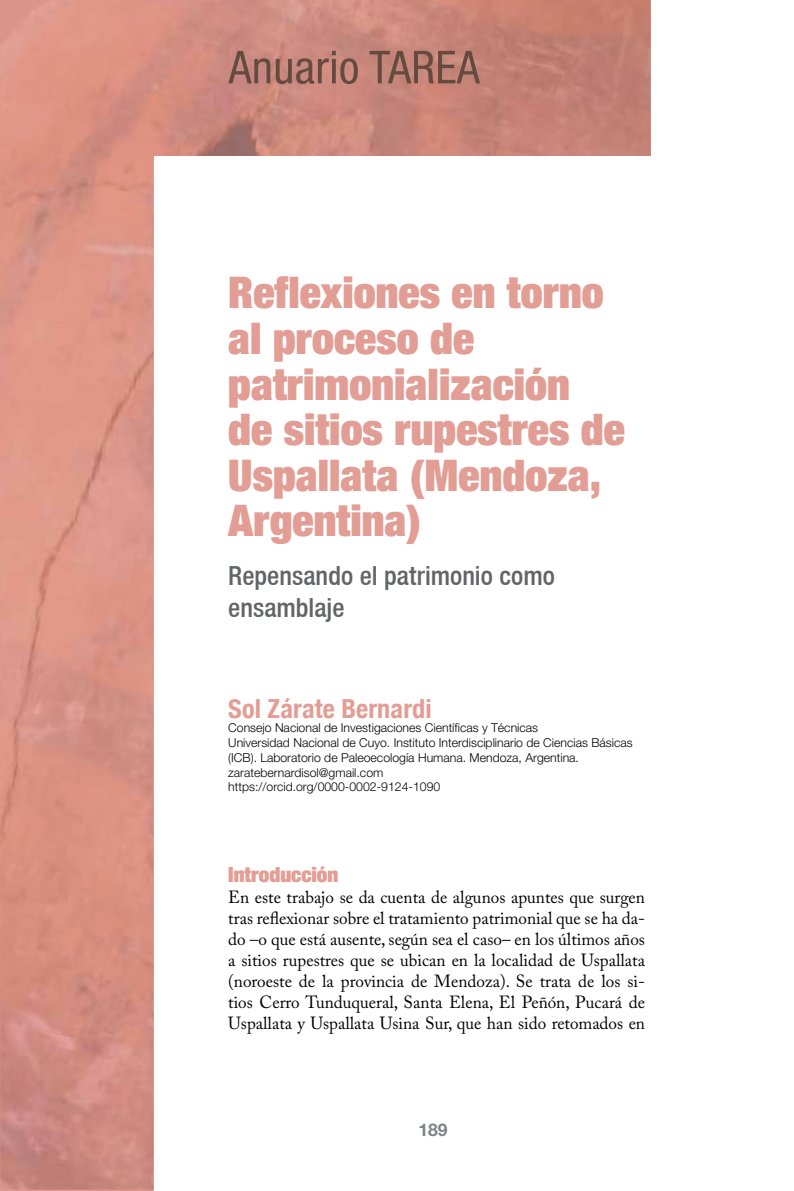
<style>
.page{position:relative;width:794px;height:1191px;background:#fff}
.page>*{position:absolute;margin:0;border:0;box-sizing:border-box;transform-origin:0 0}
.t1{font:900 expanded 43.75px/45.5px "Helvetica Neue";color:#e29d94}
.t2{font:500 condensed 26.25px/31.5px "Helvetica Neue LT";color:#636466}
.t3{font:700 condensed 26.25px "Helvetica Neue";letter-spacing:.005em;color:#e29d94}
.t4{font:900 expanded 21px "Helvetica Neue";color:#e29d94}
.t5{font:17.5px/21px "Adobe Caslon Pro";color:#000;text-align:justify}
.t6{font:700 17.5px "Helvetica Neue";color:#808285}
.t7{font:300 12.25px/14.7px "Helvetica Neue";color:#000}
</style>
<div class="page">
<img style="left:284px;top:0;width:253px;height:156px">
<img style="left:537px;top:0;width:113px;height:156px">
<img style="left:195px;top:0;width:89px;height:156px">
<img style="left:0;top:312px;width:153px;height:313px">
<img style="left:0;top:625px;width:153px;height:314px">
<svg style="left:228px;top:51px;width:42px;height:32px"></svg>
<svg style="left:276px;top:51px;width:82px;height:33px;background:#a97469"></svg>
<svg style="left:369px;top:51px;width:111px;height:32px;background:#a16f63"></svg>
<h1 class="t1" style="left:228px;top:269px;width:398px">Reflexiones en torno al proceso de patrimonialización<br>de sitios rupestres de<br>Uspallata (Mendoza,<br>Argentina)</h1>
<h2 class="t2" style="left:228px;top:559px;width:328px">Repensando el patrimonio como ensamblaje</h2>
<h2 class="t3" style="left:228px;top:692px;width:205px">Sol Zárate Bernardi</h2>
<p class="t7" style="left:228px;top:720px;width:406px">Consejo Nacional de Investigaciones Científicas y Técnicas<br>Universidad Nacional de Cuyo. Instituto Interdisciplinario de Ciencias Básicas (ICB). Laboratorio de Paleoecología Humana. Mendoza, Argentina. zaratebernardisol@gmail.com<br>https://orcid.org/0000-0002-9124-1090</p>
<p class="t4" style="left:228px;top:861px;width:112px">Introducción</p>
<p class="t5" style="left:228px;top:886px;width:418px">En este trabajo se da cuenta de algunos apuntes que surgen tras reflexionar sobre el tratamiento patrimonial que se ha da&shy;do –o que está ausente, según sea el caso– en los últimos años a sitios rupestres que se ubican en la localidad de Uspallata (noroeste de la provincia de Mendoza). Se trata de los si&shy;tios Cerro Tunduqueral, Santa Elena, El Peñón, Pucará de Uspallata y Uspallata Usina Sur, que han sido retomados en</p>
<p class="t6" style="left:418px;top:1118px;width:31px">189</p>
</div>
